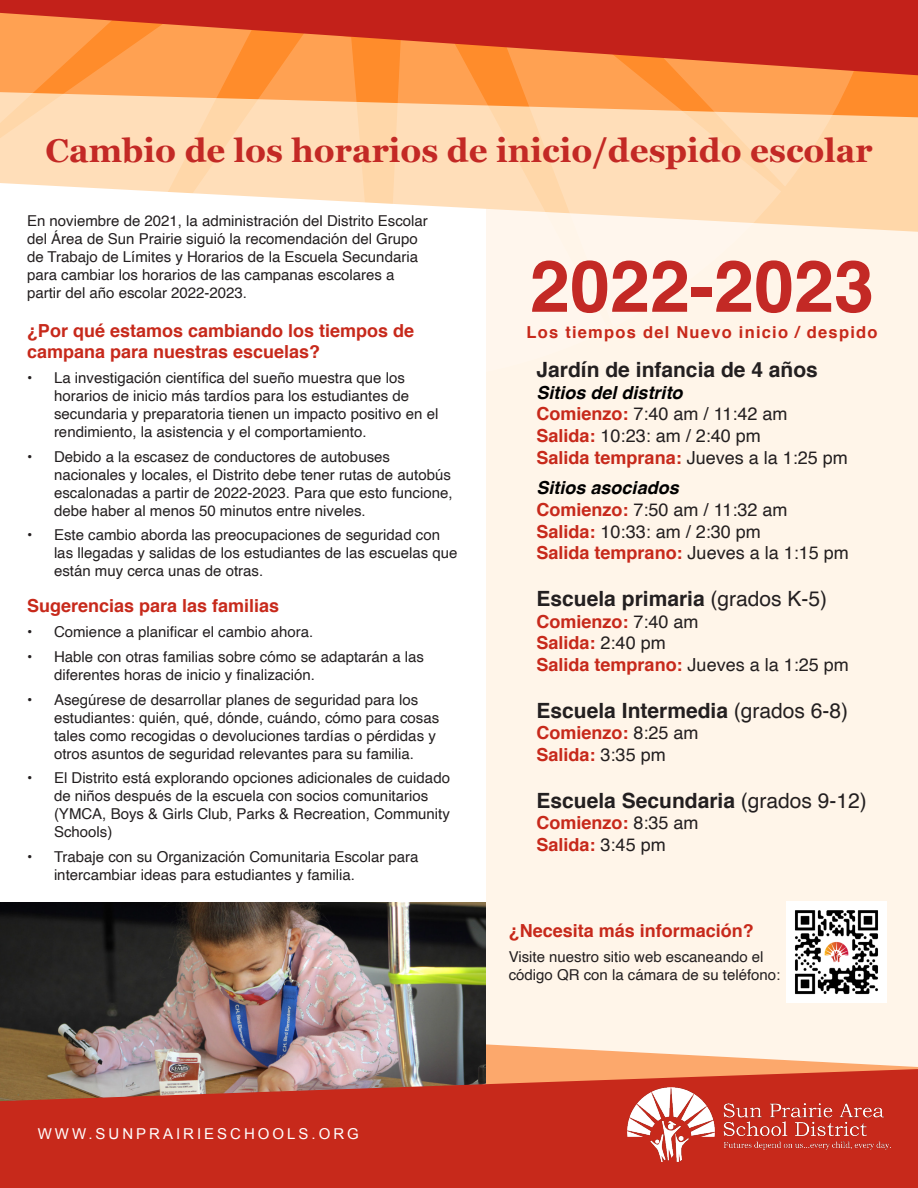
<style>
.page{position:relative;width:918px;height:1188px;background:#fff}
.page>*{position:absolute;margin:0;border:0;box-sizing:border-box;transform-origin:0 0}
.t1{font:700 72px "Helvetica";color:#c32925}
.t2{font:700 33px "Georgia";color:#c32925}
.t3{font:700 21px "Helvetica";color:#231f20}
.t4{font:700 18px/21.6px "Helvetica";color:#c7291b}
.t5{font:18px/21.6px "Helvetica";color:#231f20}
.t6{font:italic 700 18px/21.6px "Helvetica";color:#000}
.t7{font:700 16.5px "Helvetica";letter-spacing:.075em;color:#c7291b}
.t8{font:15px/18px "Helvetica";color:#231f20}
.t9{font:15px "Arial";letter-spacing:.2em;color:#fff}
.s1{font-style:normal;color:#c7291b}
.s2{font-weight:400;font-style:normal;color:#231f20}
.s3{font-weight:700;color:#c7291b}
.s4{font-weight:400}
.s5{font-weight:400;color:#231f20}
</style>
<div class="page">
<div style="left:486px;top:0;width:432px;height:1188px;background:#fff5e9"></div>
<svg style="left:380px;top:117px;width:538px;height:115px;background:#ffd9ad"></svg>
<div style="left:380px;top:75px;width:538px;height:42px;background:#ff8c2b"></div>
<svg style="left:781px;top:75px;width:88px;height:112px;background:#ffc389"></svg>
<svg style="left:0;top:161px;width:113px;height:28px;background:#ffe1c0"></svg>
<svg style="left:113px;top:75px;width:267px;height:129px;background:#ffd3a7"></svg>
<svg style="left:609px;top:75px;width:172px;height:157px;background:#ffd0a2"></svg>
<svg style="left:0;top:75px;width:192px;height:86px;background:#ffce9e"></svg>
<svg style="left:384px;top:75px;width:225px;height:157px;background:#ffd4a9"></svg>
<svg style="left:0;top:0;width:918px;height:75px;background:#dc532c"></svg>
<svg style="left:486px;top:1044px;width:432px;height:25px;fill:#fca86c"></svg>
<img style="left:0;top:903px;width:486px;height:166px">
<svg style="left:0;top:1069px;width:918px;height:119px;background:#c33a2a"></svg>
<img style="left:627px;top:1087px;width:264px;height:74px">
<img style="left:786px;top:902px;width:101px;height:101px">
<p class="t2" style="left:46px;top:126px;width:829px">Cambio de los horarios de inicio/despido escolar</p>
<p class="t8" style="left:27px;top:212px;width:402px">En noviembre de 2021, la administración del Distrito Escolar del Área de Sun Prairie siguió la recomendación del Grupo de Trabajo de Límites y Horarios de la Escuela Secundaria para cambiar los horarios de las campanas escolares a partir del año escolar 2022-2023.</p>
<p class="t4" style="left:27px;top:320px;width:389px">¿Por qué estamos cambiando los tiempos de campana para nuestras escuelas?</p>
<p class="t8" style="left:54px;top:369px;width:386px;text-indent:-27px">• La investigación científica del sueño muestra que los horarios de inicio más tardíos para los estudiantes de secundaria y preparatoria tienen un impacto positivo en el rendimiento, la asistencia y el comportamiento.</p>
<p class="t8" style="left:54px;top:448px;width:400px;text-indent:-27px">• Debido a la escasez de conductores de autobuses nacionales y locales, el Distrito debe tener rutas de autobús escalonadas a partir de 2022-2023. Para que esto funcione, debe haber al menos 50 minutos entre niveles.</p>
<p class="t8" style="left:54px;top:527px;width:405px;text-indent:-27px">• Este cambio aborda las preocupaciones de seguridad con las llegadas y salidas de los estudiantes de las escuelas que están muy cerca unas de otras.</p>
<p class="t4" style="left:27px;top:595px;width:254px">Sugerencias para las familias</p>
<p class="t8" style="left:27px;top:623px;width:288px">• Comience a planificar el cambio ahora.</p>
<p class="t8" style="left:54px;top:648px;width:372px;text-indent:-27px">• Hable con otras familias sobre cómo se adaptarán a las diferentes horas de inicio y finalización.</p>
<p class="t8" style="left:54px;top:691px;width:387px;text-indent:-27px">• Asegúrese de desarrollar planes de seguridad para los estudiantes: quién, qué, dónde, cuándo, cómo para cosas tales como recogidas o devoluciones tardías o pérdidas y otros asuntos de seguridad relevantes para su familia.</p>
<p class="t8" style="left:54px;top:770px;width:398px;text-indent:-27px">• El Distrito está explorando opciones adicionales de cuidado de niños después de la escuela con socios comunitarios (YMCA, Boys &amp; Girls Club, Parks &amp; Recreation, Community Schools)</p>
<p class="t8" style="left:54px;top:848px;width:366px;text-indent:-27px">• Trabaje con su Organización Comunitaria Escolar para intercambiar ideas para estudiantes y familia.</p>
<p class="t1" style="left:530px;top:228px;width:346px">2022-2023</p>
<p class="t7" style="left:526px;top:319px;width:353px">Los tiempos del Nuevo inicio / despido</p>
<p class="t3" style="left:537px;top:353px;width:283px">Jardín de infancia de 4 años</p>
<p class="t6" style="left:537px;top:382px;width:252px">Sitios del distrito<br><span class="s1">Comienzo:</span> <span class="s2">7:40 am / 11:42 am</span></p>
<p class="t5" style="left:537px;top:425px;width:313px"><span class="s3">Salida:</span> 10:23: am / 2:40 pm<br><span class="s3">Salida temprana:</span> Jueves a la 1:25 pm</p>
<p class="t6" style="left:537px;top:477px;width:252px">Sitios asociados<br><span class="s1">Comienzo:</span> <span class="s2">7:50 am / 11:32 am</span></p>
<p class="t5" style="left:537px;top:521px;width:314px"><span class="s3">Salida:</span> 10:33: am / 2:30 pm<br><span class="s3">Salida temprano:</span> Jueves a la 1:15 pm</p>
<p class="t3" style="left:537px;top:582px;width:292px">Escuela primaria <span class="s4">(grados K-5)</span></p>
<p class="t4" style="left:537px;top:611px;width:164px">Comienzo: <span class="s5">7:40 am</span></p>
<p class="t4" style="left:537px;top:632px;width:314px">Salida: <span class="s5">2:40 pm<br></span>Salida temprano: <span class="s5">Jueves a la 1:25 pm</span></p>
<p class="t3" style="left:537px;top:693px;width:313px">Escuela Intermedia <span class="s4">(grados 6-8)</span></p>
<p class="t4" style="left:537px;top:722px;width:164px">Comienzo: <span class="s5">8:25 am</span></p>
<p class="t4" style="left:537px;top:744px;width:131px">Salida: <span class="s5">3:35 pm</span></p>
<p class="t3" style="left:537px;top:783px;width:332px">Escuela Secundaria <span class="s4">(grados 9-12)</span></p>
<p class="t4" style="left:537px;top:812px;width:164px">Comienzo: <span class="s5">8:35 am</span></p>
<p class="t4" style="left:537px;top:834px;width:131px">Salida: <span class="s5">3:45 pm</span></p>
<p class="t4" style="left:509px;top:921px;width:247px">¿Necesita más información?</p>
<p class="t8" style="left:509px;top:948px;width:273px">Visite nuestro sitio web escaneando el código QR con la cámara de su teléfono:</p>
<p class="t9" style="left:38px;top:1124px;width:323px">WWW.SUNPRAIRIESCHOOLS.ORG</p>
</div>
